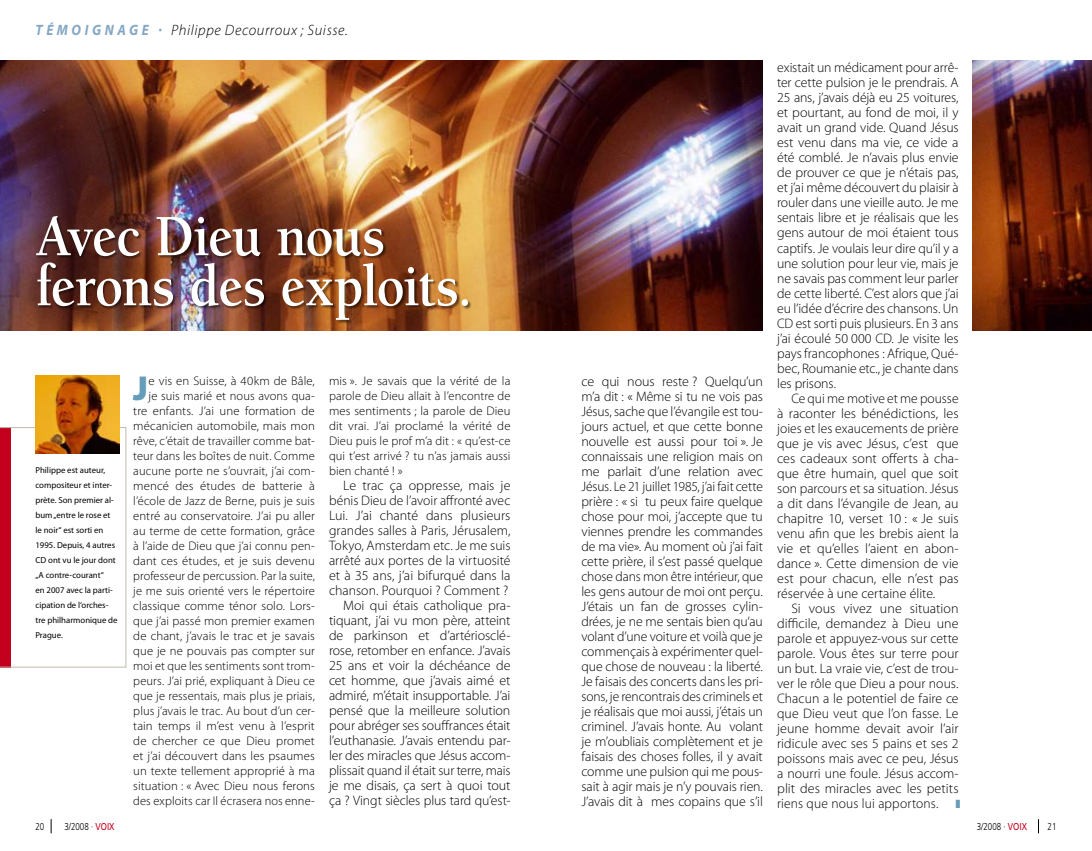
<style>
.page{position:relative;width:1092px;height:851px;background:#fff}
.page>*{position:absolute;margin:0;border:0;box-sizing:border-box;transform-origin:0 0}
.t1{font:700 60px/50px "Berkeley";letter-spacing:-.02em;color:#fff;scale:.9 1}
.t2{font:900 34.75px "Myriad Pro";color:#659db8}
.t3{font:italic 300 15px "Myriad Pro";letter-spacing:.04em;color:#000}
.t4{font:italic 700 15px "Myriad Pro";color:#84a7c4;scale:.9 1}
.t5{font:300 13.75px/15px "Myriad Pro";letter-spacing:-.005em;color:#000;text-align:justify}
.t6{font:300 12.5px/15px "Myriad Pro";letter-spacing:.005em;color:#000;text-align:right}
.t7{font:11.88px "Zapf Dingbats ITC";color:#659db8;scale:.49 1}
.t8{font:300 10px "Frutiger CE";color:#000;scale:.8 1}
.t9{font:8.75px/15px "Myriad Pro";color:#000}
.s1{font-weight:700;color:#84a7c4}
.s2{font-weight:400;color:#c3001d}
</style>
<div class="page">
<svg style="left:51px;top:819px;width:1px;height:14px"></svg>
<svg style="left:1038px;top:819px;width:1px;height:14px"></svg>
<svg style="left:0;top:427px;width:126px;height:240px"></svg>
<img style="left:36px;top:375px;width:83px;height:79px">
<img style="left:0;top:60px;width:763px;height:270px">
<div style="left:35px;top:215px;width:437px;height:109px;background:#000;opacity:.55"></div>
<img style="left:972px;top:60px;width:119px;height:270px">
<p class="t4" style="left:36px;top:20px;width:38px">TÉMOIGNAGE</p>
<p class="t3" style="left:158px;top:21px;width:191px"><span class="s1">·</span> Philippe Decourroux ; Suisse.</p>
<h1 class="t1" style="left:35px;top:212px;width:486px">Avec Dieu nous ferons des exploits.</h1>
<p class="t9" style="left:35px;top:462px;width:84px">Philippe est auteur, compositeur et inter&shy;prète. Son premier al&shy;bum „entre le rose et le noir“ est sorti en<br>1995. Depuis, 4 autres<br>CD ont vu le jour dont „A contre-courant“<br>en 2007 avec la parti&shy;cipation de l‘orches&shy;tre philharmonique de<br>Prague.</p>
<p class="t6" style="left:133px;top:373px;width:183px">e vis en Suisse, à 40km de Bâle,<br>je suis marié et nous avons qua&shy;tre enfants. J’ai une formation de mécanicien automobile, mais mon rêve, c’était de travailler comme bat&shy;teur dans les boîtes de nuit. Comme aucune porte ne s’ouvrait, j’ai com&shy;mencé des études de batterie à l’école de Jazz de Berne, puis je suis entré au conservatoire. J’ai pu aller au terme de cette formation, grâce à l’aide de Dieu que j’ai connu pen&shy;dant ces études, et je suis devenu professeur de percussion. Par la suite, je me suis orienté vers le répertoire classique comme ténor solo. Lors&shy;que j’ai passé mon premier examen de chant, j’avais le trac et je savais que je ne pouvais pas compter sur moi et que les sentiments sont trom&shy;peurs. J’ai prié, expliquant à Dieu ce que je ressentais, mais plus je priais, plus j’avais le trac. Au bout d’un cer&shy;tain temps il m’est venu à l’esprit de chercher ce que Dieu promet et j’ai découvert dans les psaumes un texte tellement approprié à ma situation : « Avec Dieu nous ferons des exploits car Il écrasera nos enne-</p>
<h2 class="t2" style="left:133px;top:364px;width:16px">J</h2>
<p class="t6" style="left:329px;top:373px;width:183px;text-align:justify">mis ». Je savais que la vérité de la parole de Dieu allait à l’encontre de mes sentiments ; la parole de Dieu dit vrai. J’ai proclamé la vérité de Dieu puis le prof m’a dit : « qu’est-ce qui t’est arrivé ? tu n’as jamais aussi bien chanté ! »</p>
<p class="t5" style="left:329px;top:477px;width:183px;text-align:right">Le trac ça oppresse, mais je bénis Dieu de l’avoir affronté avec<br>Lui. J’ai chanté dans plusieurs grandes salles à Paris, Jérusalem,<br>Tokyo, Amsterdam etc. Je me suis arrêté aux portes de la virtuosité et à 35 ans, j’ai bifurqué dans la chanson. Pourquoi ? Comment ?<br>Moi qui étais catholique pra&shy;tiquant, j’ai vu mon père, atteint de parkinson et d’artériosclé&shy;rose, retomber en enfance. J’avais<br>25 ans et voir la déchéance de cet homme, que j’avais aimé et admiré, m’était insupportable. J’ai pensé que la meilleure solution pour abréger ses souffrances était l’euthanasie. J’avais entendu par&shy;ler des miracles que Jésus accom&shy;plissait quand il était sur terre, mais je me disais, ça sert à quoi tout ça ? Vingt siècles plus tard qu’est-</p>
<p class="t5" style="left:581px;top:373px;width:183px">ce qui nous reste ? Quelqu’un m’a dit : « Même si tu ne vois pas Jésus, sache que l’évangile est tou&shy;jours actuel, et que cette bonne nouvelle est aussi pour toi ». Je connaissais une religion mais on me parlait d’une relation avec Jésus. Le 21 juillet 1985, j’ai fait cette prière : « si tu peux faire quelque chose pour moi, j’accepte que tu viennes prendre les commandes de ma vie». Au moment où j’ai fait cette prière, il s’est passé quelque chose dans mon être intérieur, que les gens autour de moi ont perçu.<br>J’étais un fan de grosses cylin&shy;drées, je ne me sentais bien qu‘au volant d’une voiture et voilà que je commençais à expérimenter quel&shy;que chose de nouveau : la liberté.<br>Je faisais des concerts dans les pri&shy;sons, je rencontrais des criminels et je réalisais que moi aussi, j’étais un criminel. J’avais honte. Au volant je m’oubliais complètement et je faisais des choses folles, il y avait comme une pulsion qui me pous&shy;sait à agir mais je n’y pouvais rien.<br>J’avais dit à mes copains que s’il</p>
<p class="t5" style="left:777px;top:60px;width:183px">existait un médicament pour arrê&shy;ter cette pulsion je le prendrais. A 25 ans, j’avais déjà eu 25 voitures, et pourtant, au fond de moi, il y avait un grand vide. Quand Jésus est venu dans ma vie, ce vide a été comblé. Je n’avais plus envie de prouver ce que je n’étais pas, et j’ai même découvert du plaisir à rouler dans une vieille auto. Je me sentais libre et je réalisais que les gens autour de moi étaient tous captifs. Je voulais leur dire qu’il y a une solution pour leur vie, mais je ne savais pas comment leur parler de cette liberté. C’est alors que j’ai eu l’idée d’écrire des chansons. Un CD est sorti puis plusieurs. En 3 ans j’ai écoulé 50 000 CD. Je visite les pays francophones : Afrique, Qué&shy;bec, Roumanie etc., je chante dans les prisons.</p>
<p class="t5" style="left:777px;top:390px;width:183px;text-indent:14px">Ce qui me motive et me pousse à raconter les bénédictions, les joies et les exaucements de prière que je vis avec Jésus, c’est que ces cadeaux sont offerts à cha&shy;que être humain, quel que soit son parcours et sa situation. Jésus a dit dans l’évangile de Jean, au chapitre 10, verset 10 : « Je suis venu afin que les brebis aient la vie et qu’elles l’aient en abon&shy;dance ». Cette dimension de vie est pour chacun, elle n’est pas réservée à une certaine élite.</p>
<p class="t5" style="left:777px;top:600px;width:183px;text-indent:14px">Si vous vivez une situation difficile, demandez à Dieu une parole et appuyez-vous sur cette parole. Vous êtes sur terre pour un but. La vraie vie, c’est de trou&shy;ver le rôle que Dieu a pour nous.<br>Chacun a le potentiel de faire ce que Dieu veut que l’on fasse. Le jeune homme devait avoir l’air ridicule avec ses 5 pains et ses 2 poissons mais avec ce peu, Jésus a nourri une foule. Jésus accom&shy;plit des miracles avec les petits riens que nous lui apportons.</p>
<p class="t7" style="left:955px;top:798px;width:11px">■</p>
<p class="t8" style="left:35px;top:820px;width:13px">20</p>
<p class="t8" style="left:64px;top:820px;width:64px">3/2008 · <span class="s2">VOIX</span></p>
<p class="t8" style="left:976px;top:820px;width:64px">3/2008 · <span class="s2">VOIX</span></p>
<p class="t8" style="left:1047px;top:820px;width:13px">21</p>
</div>
